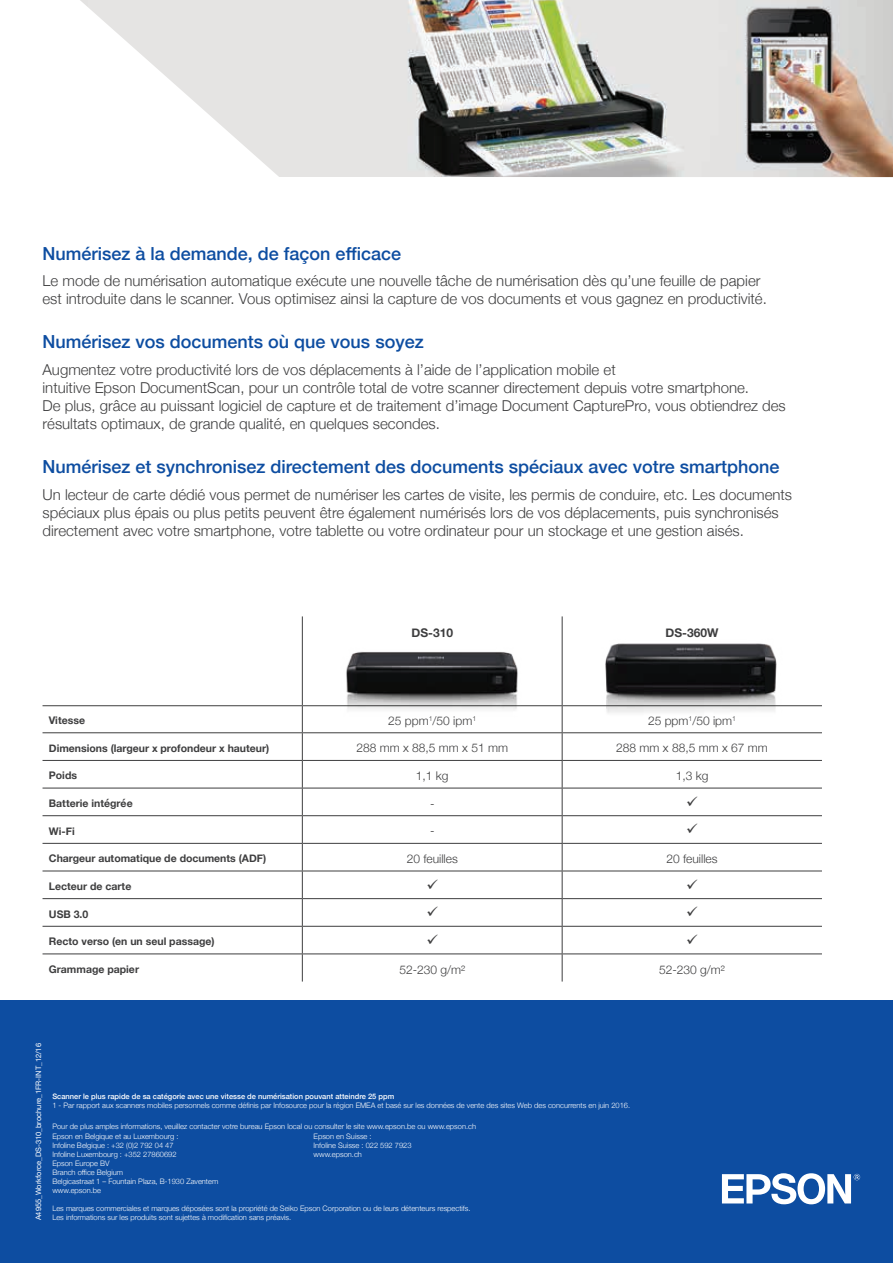
<style>
.page{position:relative;width:893px;height:1263px;background:#fff}
.page>*{position:absolute;margin:0;border:0;box-sizing:border-box;transform-origin:0 0}
.t1{font:500 18px "Helvetica Neue";color:#0d4da1}
.t2{font:300 15px/18px "Helvetica Neue";color:#3e3e3f}
.t3{font:300 12px "Helvetica Neue";color:#3e3e3f}
.t4{font:700 12px "Helvetica Neue";color:#3e3e3f}
.t5{font:700 10.5px "Helvetica Neue";color:#3e3e3f}
.t6{font:300 7.5px/9px "Helvetica Neue";color:#fff}
.t7{font:500 7.5px "Helvetica Neue";color:#fff}
.t8{font:7.5px "Helvetica Neue";color:#fff}
</style>
<div class="page">
<div style="left:0;top:1001px;width:893px;height:262px;background:#0d4da1"></div>
<img style="left:80px;top:0;width:813px;height:177px">
<svg style="left:722px;top:1173px;width:138px;height:31px"></svg>
<hr style="left:302px;top:616px;width:1px;height:89px;background:#3e3e3f">
<hr style="left:562px;top:616px;width:1px;height:89px;background:#3e3e3f">
<hr style="left:43px;top:705px;width:259px;height:1px;background:#3e3e3f">
<hr style="left:302px;top:705px;width:260px;height:1px;background:#3e3e3f">
<hr style="left:562px;top:705px;width:260px;height:1px;background:#3e3e3f">
<hr style="left:43px;top:732px;width:259px;height:1px;background:#3e3e3f">
<hr style="left:302px;top:732px;width:260px;height:1px;background:#3e3e3f">
<hr style="left:562px;top:732px;width:260px;height:1px;background:#3e3e3f">
<hr style="left:43px;top:760px;width:259px;height:1px;background:#3e3e3f">
<hr style="left:302px;top:760px;width:260px;height:1px;background:#3e3e3f">
<hr style="left:562px;top:760px;width:260px;height:1px;background:#3e3e3f">
<hr style="left:43px;top:788px;width:259px;height:1px;background:#3e3e3f">
<hr style="left:302px;top:788px;width:260px;height:1px;background:#3e3e3f">
<hr style="left:562px;top:788px;width:260px;height:1px;background:#3e3e3f">
<hr style="left:43px;top:815px;width:259px;height:1px;background:#3e3e3f">
<hr style="left:302px;top:815px;width:260px;height:1px;background:#3e3e3f">
<hr style="left:562px;top:815px;width:260px;height:1px;background:#3e3e3f">
<hr style="left:43px;top:843px;width:259px;height:1px;background:#3e3e3f">
<hr style="left:302px;top:843px;width:260px;height:1px;background:#3e3e3f">
<hr style="left:562px;top:843px;width:260px;height:1px;background:#3e3e3f">
<hr style="left:43px;top:871px;width:259px;height:1px;background:#3e3e3f">
<hr style="left:302px;top:871px;width:260px;height:1px;background:#3e3e3f">
<hr style="left:562px;top:871px;width:260px;height:1px;background:#3e3e3f">
<hr style="left:43px;top:898px;width:259px;height:1px;background:#3e3e3f">
<hr style="left:302px;top:898px;width:260px;height:1px;background:#3e3e3f">
<hr style="left:562px;top:898px;width:260px;height:1px;background:#3e3e3f">
<hr style="left:43px;top:926px;width:259px;height:1px;background:#3e3e3f">
<hr style="left:302px;top:926px;width:260px;height:1px;background:#3e3e3f">
<svg style="left:302px;top:706px;width:1px;height:275px"></svg>
<hr style="left:562px;top:926px;width:260px;height:1px;background:#3e3e3f">
<svg style="left:562px;top:706px;width:1px;height:275px"></svg>
<hr style="left:43px;top:953px;width:259px;height:1px;background:#3e3e3f">
<hr style="left:302px;top:953px;width:260px;height:1px;background:#3e3e3f">
<hr style="left:562px;top:953px;width:260px;height:1px;background:#3e3e3f">
<img style="left:594px;top:643px;width:195px;height:70px">
<img style="left:340px;top:651px;width:183px;height:59px">
<p class="t1" style="left:43px;top:239px;width:360px">Numérisez à la demande, de façon efficace</p>
<p class="t2" style="left:43px;top:271px;width:726px">Le mode de numérisation automatique exécute une nouvelle tâche de numérisation dès qu’une feuille de papier est introduite dans le scanner. Vous optimisez ainsi la capture de vos documents et vous gagnez en productivité.</p>
<p class="t1" style="left:43px;top:328px;width:383px">Numérisez vos documents où que vous soyez</p>
<p class="t2" style="left:43px;top:359px;width:745px">Augmentez votre productivité lors de vos déplacements à l’aide de l’application mobile et<br>intuitive Epson DocumentScan, pour un contrôle total de votre scanner directement depuis votre smartphone.<br>De plus, grâce au puissant logiciel de capture et de traitement d’image Document CapturePro, vous obtiendrez des résultats optimaux, de grande qualité, en quelques secondes.</p>
<p class="t1" style="left:43px;top:452px;width:738px">Numérisez et synchronisez directement des documents spéciaux avec votre smartphone</p>
<p class="t2" style="left:43px;top:484px;width:751px">Un lecteur de carte dédié vous permet de numériser les cartes de visite, les permis de conduire, etc. Les documents spéciaux plus épais ou plus petits peuvent être également numérisés lors de vos déplacements, puis synchronisés directement avec votre smartphone, votre tablette ou votre ordinateur pour un stockage et une gestion aisés.</p>
<p class="t4" style="left:411px;top:623px;width:43px">DS-310</p>
<p class="t4" style="left:666px;top:623px;width:54px">DS-360W</p>
<p class="t5" style="left:49px;top:712px;width:38px">Vitesse</p>
<p class="t3" style="left:388px;top:711px;width:90px">25 ppm<sup>1</sup>/50 ipm<sup>1</sup></p>
<p class="t3" style="left:648px;top:711px;width:90px">25 ppm<sup>1</sup>/50 ipm<sup>1</sup></p>
<p class="t5" style="left:49px;top:740px;width:222px">Dimensions (largeur x profondeur x hauteur)</p>
<p class="t3" style="left:356px;top:738px;width:153px">288 mm x 88,5 mm x 51 mm</p>
<p class="t3" style="left:616px;top:738px;width:153px">288 mm x 88,5 mm x 67 mm</p>
<p class="t5" style="left:49px;top:767px;width:30px">Poids</p>
<p class="t3" style="left:416px;top:766px;width:34px">1,1 kg</p>
<p class="t3" style="left:676px;top:766px;width:34px">1,3 kg</p>
<p class="t5" style="left:49px;top:795px;width:85px">Batterie intégrée</p>
<p class="t3" style="left:430px;top:794px;width:6px">-</p>
<p class="t5" style="left:49px;top:823px;width:27px">Wi-Fi</p>
<p class="t3" style="left:430px;top:821px;width:6px">-</p>
<p class="t5" style="left:49px;top:850px;width:219px">Chargeur automatique de documents (ADF)</p>
<p class="t3" style="left:407px;top:849px;width:53px">20 feuilles</p>
<p class="t3" style="left:666px;top:849px;width:53px">20 feuilles</p>
<p class="t5" style="left:49px;top:878px;width:84px">Lecteur de carte</p>
<p class="t5" style="left:49px;top:905px;width:41px">USB 3.0</p>
<p class="t5" style="left:49px;top:933px;width:167px">Recto verso (en un seul passage)</p>
<p class="t5" style="left:49px;top:961px;width:92px">Grammage papier</p>
<p class="t3" style="left:399px;top:959px;width:67px">52-230 g/m²</p>
<p class="t3" style="left:659px;top:959px;width:67px">52-230 g/m²</p>
<p class="t8" style="left:33px;top:1220px;width:179px;rotate:-90deg">A4955_Workforce_DS-310_brochure_1FR-INT_12/16</p>
<p class="t7" style="left:52px;top:1090px;width:343px">Scanner le plus rapide de sa catégorie avec une vitesse de numérisation pouvant atteindre 25 ppm</p>
<p class="t6" style="left:52px;top:1100px;width:579px">1 - Par rapport aux scanners mobiles personnels comme définis par Infosource pour la région EMEA et basé sur les données de vente des sites Web des concurrents en juin 2016.</p>
<p class="t6" style="left:52px;top:1122px;width:425px">Pour de plus amples informations, veuillez contacter votre bureau Epson local ou consulter le site www.epson.be ou www.epson.ch</p>
<p class="t6" style="left:52px;top:1131px;width:167px">Epson en Belgique et au Luxembourg :<br>Infoline Belgique : +32 (0)2 792 04 47<br>Infoline Luxembourg : +352 27860692<br>Epson Europe BV<br>Branch office Belgium<br>Belgicastraat 1 – Fountain Plaza, B-1930 Zaventem www.epson.be</p>
<p class="t6" style="left:314px;top:1131px;width:99px">Epson en Suisse :<br>Infoline Suisse : 022 592 7923 www.epson.ch</p>
<p class="t6" style="left:52px;top:1204px;width:420px">Les marques commerciales et marques déposées sont la propriété de Seiko Epson Corporation ou de leurs détenteurs respectifs.<br>Les informations sur les produits sont sujettes à modification sans préavis.</p>
</div>
